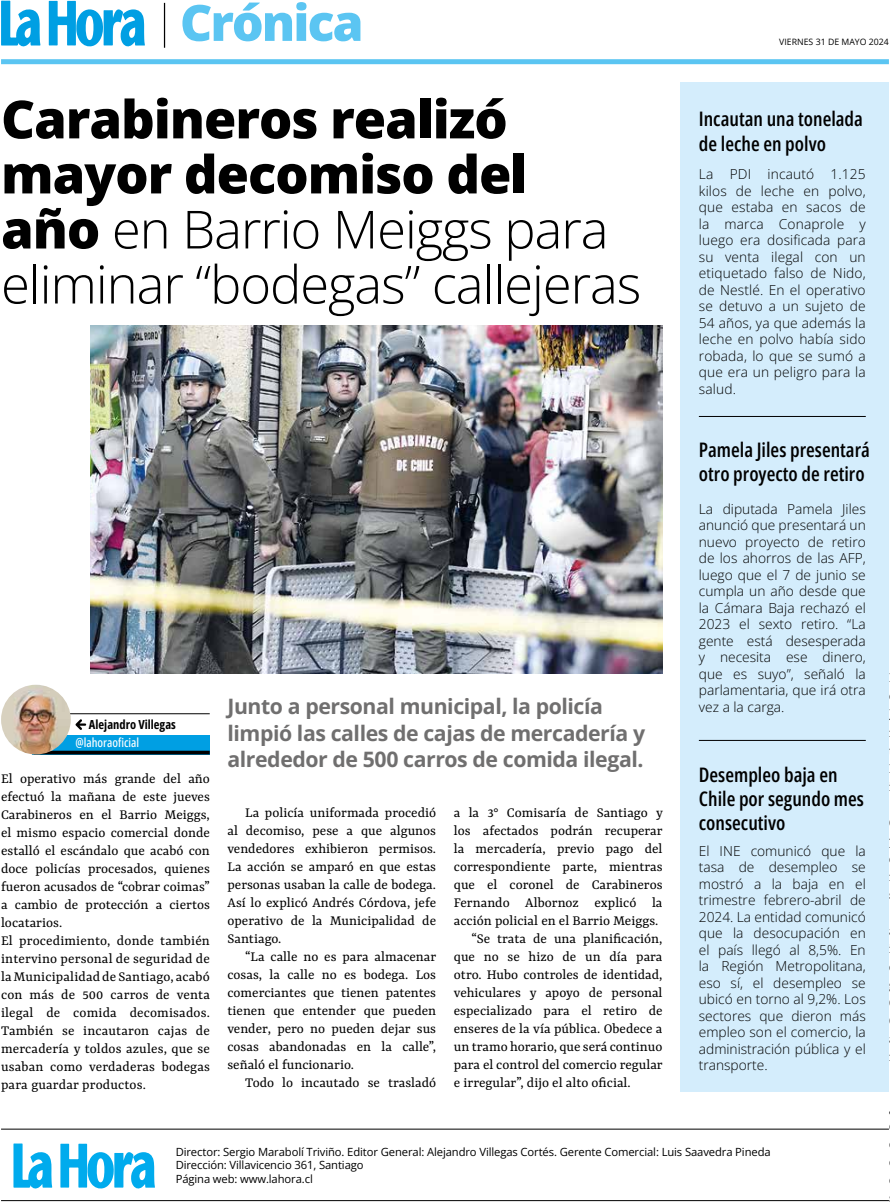
<style>
.page{position:relative;width:890px;height:1202px;background:#fff}
.page>*{position:absolute;margin:0;border:0;box-sizing:border-box;transform-origin:0 0}
.t1{font:300 52.5px/55px "Open Sans";letter-spacing:-.02em;color:#000}
.t2{font:800 50px "Open Sans";letter-spacing:-.04em;color:#5bc5f2}
.t3{font:700 21.25px/26.2px "Open Sans";letter-spacing:-.02em;color:#706f6f}
.t4{font:600 20px/24px "Open Sans Condensed";color:#000}
.t5{font:15px/18px "Rasa";color:#000;text-align:justify}
.t6{font:300 13.75px/16.5px "Open Sans";color:#000;text-align:justify}
.t7{font:700 12.5px "Open Sans Condensed";color:#000}
.t8{font:500 12.5px "Open Sans Condensed";color:#fff}
.t9{font:11.25px/13.5px "Open Sans";letter-spacing:-.01em;color:#000}
.t10{font:8.75px "Open Sans";color:#000}
.s1{font-weight:800}
</style>
<div class="page">
<svg style="left:1px;top:1px;width:39px;height:46px"></svg>
<svg style="left:49px;top:1px;width:96px;height:46px"></svg>
<hr style="left:164px;top:3px;width:1px;height:45px;background:#000">
<div style="left:1px;top:59px;width:887px;height:5px;background:#5bc5f2"></div>
<div style="left:33px;top:735px;width:177px;height:19px;background:#009fe3"></div>
<svg style="left:42px;top:750px;width:168px;height:4px"></svg>
<hr style="left:33px;top:713px;width:177px;height:1px;background:#000">
<img style="left:1px;top:684px;width:70px;height:70px;border-radius:35px">
<svg style="left:75px;top:719px;width:11px;height:11px"></svg>
<hr style="left:1px;top:1128px;width:887px;height:1px;background:#000">
<hr style="left:1px;top:1199px;width:887px;height:1px;background:#000">
<svg style="left:13px;top:1143px;width:39px;height:46px"></svg>
<svg style="left:60px;top:1143px;width:95px;height:46px"></svg>
<div style="left:680px;top:82px;width:208px;height:1009px;background:#d4edfc"></div>
<hr style="left:698px;top:416px;width:167px;height:1px;background:#000">
<hr style="left:698px;top:740px;width:167px;height:1px;background:#000">
<img style="left:90px;top:326px;width:572px;height:347px">
<h2 class="t2" style="left:180px;top:-15px;width:185px">Crónica</h2>
<h1 class="t1" style="left:1px;top:90px;width:641px"><span class="s1">Carabineros realizó mayor decomiso del<br>año</span> en Barrio Meiggs para eliminar “bodegas” callejeras</h1>
<p class="t7" style="left:89px;top:715px;width:88px">Alejandro Villegas</p>
<p class="t8" style="left:75px;top:734px;width:65px">@lahoraoficial</p>
<p class="t5" style="left:1px;top:770px;width:210px;text-align:left">El operativo más grande del año efectuó la mañana de este jueves<br>Carabineros en el Barrio Meiggs, el mismo espacio comercial donde estalló el escándalo que acabó con doce policías procesados, quienes fueron acusados de “cobrar coimas” a cambio de protección a ciertos locatarios.<br>El procedimiento, donde también intervino personal de seguridad de la Municipalidad de Santiago, acabó con más de 500 carros de venta ilegal de comida decomisados.<br>También se incautaron cajas de mercadería y toldos azules, que se usaban como verdaderas bodegas para guardar productos.</p>
<h3 class="t3" style="left:227px;top:692px;width:419px">Junto a personal municipal, la policía limpió las calles de cajas de mercadería y alrededor de 500 carros de comida ilegal.</h3>
<p class="t5" style="left:227px;top:803px;width:210px;text-indent:18px">La policía uniformada procedió al decomiso, pese a que algunos vendedores exhibieron permisos.<br>La acción se amparó en que estas personas usaban la calle de bodega.<br>Así lo explicó Andrés Córdova, jefe operativo de la Municipalidad de Santiago.</p>
<p class="t5" style="left:227px;top:947px;width:210px;text-indent:18px">“La calle no es para almacenar cosas, la calle no es bodega. Los comerciantes que tienen patentes tienen que entender que pueden vender, pero no pueden dejar sus cosas abandonadas en la calle”, señaló el funcionario.</p>
<p class="t5" style="left:245px;top:1073px;width:192px">Todo lo incautado se trasladó</p>
<p class="t5" style="left:454px;top:803px;width:210px">a la 3° Comisaría de Santiago y</p>
<p class="t5" style="left:454px;top:821px;width:210px">los afectados podrán recuperar</p>
<p class="t5" style="left:454px;top:839px;width:210px">la mercadería, previo pago del</p>
<p class="t5" style="left:454px;top:857px;width:210px">correspondiente parte, mientras</p>
<p class="t5" style="left:454px;top:875px;width:210px">que el coronel de Carabineros</p>
<p class="t5" style="left:454px;top:893px;width:210px">Fernando Albornoz explicó la</p>
<p class="t5" style="left:454px;top:911px;width:206px">acción policial en el Barrio Meiggs.</p>
<p class="t5" style="left:471px;top:929px;width:192px">“Se trata de una planificación,</p>
<p class="t5" style="left:454px;top:947px;width:210px">que no se hizo de un día para</p>
<p class="t5" style="left:454px;top:965px;width:210px">otro. Hubo controles de identidad,</p>
<p class="t5" style="left:454px;top:983px;width:210px">vehiculares y apoyo de personal</p>
<p class="t5" style="left:454px;top:1001px;width:210px">especializado para el retiro de</p>
<p class="t5" style="left:454px;top:1019px;width:210px">enseres de la vía pública. Obedece a</p>
<p class="t5" style="left:454px;top:1037px;width:210px">un tramo horario, que será continuo</p>
<p class="t5" style="left:454px;top:1055px;width:210px">para el control del comercio regular</p>
<p class="t5" style="left:454px;top:1073px;width:178px">e irregular”, dijo el alto oficial.</p>
<p class="t10" style="left:779px;top:36px;width:111px">VIERNES 31 DE MAYO 2024</p>
<h3 class="t4" style="left:698px;top:107px;width:166px">Incautan una tonelada de leche en polvo</h3>
<p class="t6" style="left:698px;top:165px;width:168px">La PDI incautó 1.125 kilos de leche en polvo, que estaba en sacos de la marca Conaprole y luego era dosificada para su venta ilegal con un etiquetado falso de Nido, de Nestlé. En el operativo se detuvo a un sujeto de 54 años, ya que además la leche en polvo había sido robada, lo que se sumó a que era un peligro para la salud.</p>
<h3 class="t4" style="left:698px;top:437px;width:172px">Pamela Jiles presentará otro proyecto de retiro</h3>
<p class="t6" style="left:698px;top:500px;width:168px">La diputada Pamela Jiles anunció que presentará un nuevo proyecto de retiro de los ahorros de las AFP, luego que el 7 de junio se cumpla un año desde que la Cámara Baja rechazó el 2023 el sexto retiro. “La gente está desesperada y necesita ese dinero, que es suyo”, señaló la parlamentaria, que irá otra vez a la carga.</p>
<h3 class="t4" style="left:698px;top:761px;width:166px">Desempleo baja en<br>Chile por segundo mes consecutivo</h3>
<p class="t6" style="left:698px;top:841px;width:168px">El INE comunicó que la tasa de desempleo se mostró a la baja en el trimestre febrero-abril de 2024. La entidad comunicó que la desocupación en el país llegó al 8,5%. En la Región Metropolitana, eso sí, el desempleo se ubicó en torno al 9,2%. Los sectores que dieron más empleo son el comercio, la administración pública y el transporte.</p>
<p class="t9" style="left:176px;top:1144px;width:596px">Director: Sergio Marabolí Triviño. Editor General: Alejandro Villegas Cortés. Gerente Comercial: Luis Saavedra Pineda<br>Dirección: Villavicencio 361, Santiago<br>Página web: www.lahora.cl</p>
</div>
